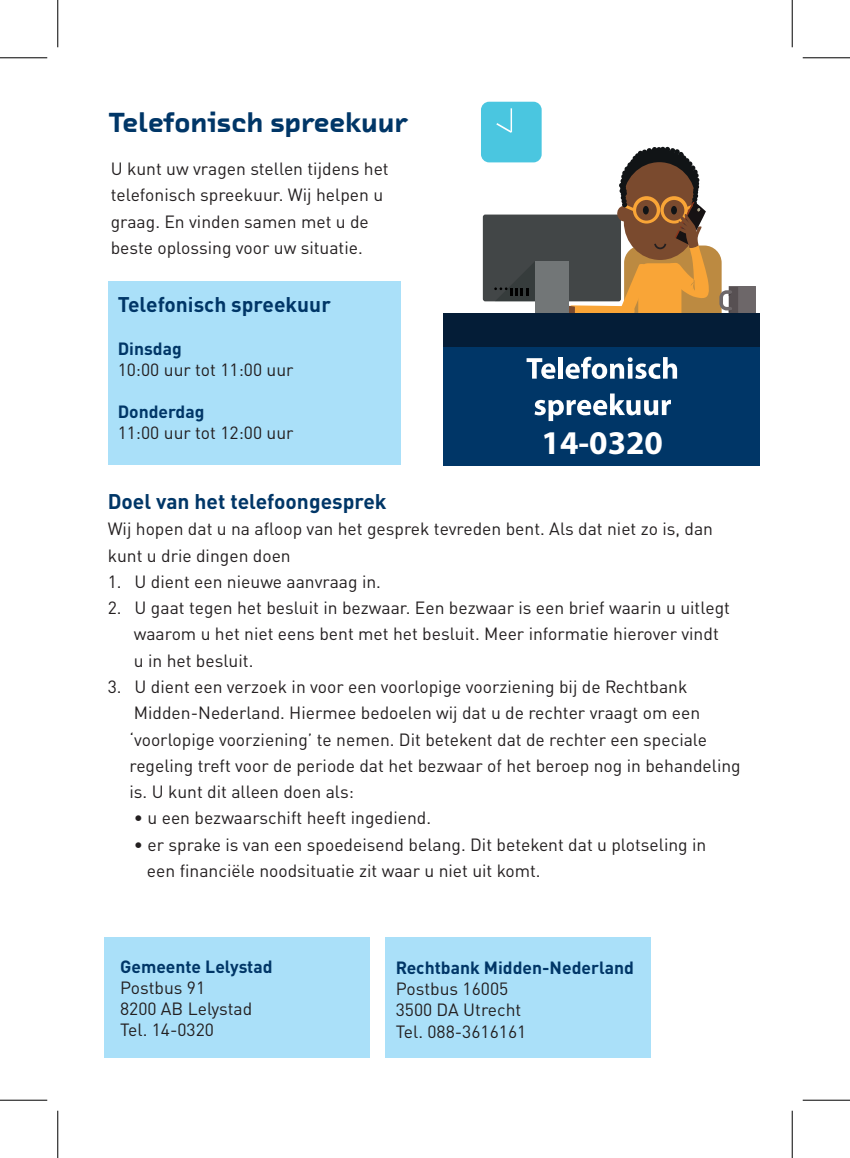
<style>
.page{position:relative;width:850px;height:1158px;background:#fff}
.page>*{position:absolute;margin:0;border:0;box-sizing:border-box;transform-origin:0 0}
.t1{font:700 33.25px "Myriad Pro";color:#fff}
.t2{font:900 28px "Chambers Sans OT";letter-spacing:-.01em;color:#003667}
.t3{font:700 21px "DIN Pro";color:#003667}
.t4{font:17.5px/26.2px "DIN Pro";color:#231f20}
.t5{font:700 17.5px "DIN Pro";color:#003667}
</style>
<div class="page">
<div style="left:108px;top:281px;width:293px;height:183px;background:#aae0f9"></div>
<div style="left:483px;top:214px;width:138px;height:87px;background:#424647;border-radius:2px"></div>
<div style="left:443px;top:347px;width:317px;height:118px;background:#003667"></div>
<svg style="left:526px;top:358px;width:29px;height:21px"></svg>
<div style="left:558px;top:357px;width:5px;height:21px;background:#fff"></div>
<svg style="left:565px;top:357px;width:112px;height:22px"></svg>
<svg style="left:534px;top:393px;width:137px;height:28px"></svg>
<div style="left:104px;top:936px;width:265px;height:121px;background:#aae0f9"></div>
<div style="left:385px;top:936px;width:265px;height:121px;background:#aae0f9"></div>
<svg style="left:494px;top:147px;width:262px;height:166px"></svg>
<div style="left:443px;top:313px;width:317px;height:34px;background:#041d37"></div>
<svg style="left:477px;top:98px;width:68px;height:68px"></svg>
<div style="left:481px;top:102px;width:60px;height:60px;background:#4ac6e0;border-radius:8px"></div>
<svg style="left:496px;top:108px;width:16px;height:25px"></svg>
<hr style="left:0;top:57px;width:47px;height:1px;background:#000">
<hr style="left:802px;top:57px;width:48px;height:1px;background:#000">
<hr style="left:0;top:1099px;width:47px;height:1px;background:#000">
<hr style="left:802px;top:1099px;width:48px;height:1px;background:#000">
<hr style="left:57px;top:0;width:1px;height:47px;background:#000">
<hr style="left:57px;top:1110px;width:1px;height:47px;background:#000">
<hr style="left:792px;top:0;width:1px;height:47px;background:#000">
<hr style="left:792px;top:1110px;width:1px;height:47px;background:#000">
<h2 class="t2" style="left:109px;top:104px;width:300px">Telefonisch spreekuur</h2>
<p class="t4" style="left:111px;top:154px;width:279px">U kunt uw vragen stellen tijdens het telefonisch spreekuur. Wij helpen u graag. En vinden samen met u de beste oplossing voor uw situatie.</p>
<p class="t3" style="left:118px;top:287px;width:215px">Telefonisch spreekuur</p>
<p class="t5" style="left:118px;top:334px;width:66px">Dinsdag</p>
<p class="t4" style="left:118px;top:355px;width:177px">10:00 uur tot 11:00 uur</p>
<p class="t5" style="left:118px;top:397px;width:88px">Donderdag</p>
<p class="t4" style="left:118px;top:418px;width:177px">11:00 uur tot 12:00 uur</p>
<h1 class="t1" style="left:541px;top:421px;width:123px">14-0320</h1>
<p class="t3" style="left:108px;top:484px;width:280px">Doel van het telefoongesprek</p>
<p class="t4" style="left:108px;top:514px;width:607px">Wij hopen dat u na afloop van het gesprek tevreden bent. Als dat niet zo is, dan kunt u drie dingen doen</p>
<p class="t4" style="left:108px;top:566px;width:275px">1. U dient een nieuwe aanvraag in.</p>
<p class="t4" style="left:134px;top:593px;width:597px;text-indent:-26px">2. U gaat tegen het besluit in bezwaar. Een bezwaar is een brief waarin u uitlegt waarom u het niet eens bent met het besluit. Meer informatie hierover vindt u in het besluit.</p>
<p class="t4" style="left:129px;top:671px;width:613px;text-indent:-22px">3. U dient een verzoek in voor een voorlopige voorziening bij de Rechtbank Midden-Nederland. Hiermee bedoelen wij dat u de rechter vraagt om een ‘voorlopige voorziening’ te nemen. Dit betekent dat de rechter een speciale regeling treft voor de periode dat het bezwaar of het beroep nog in behandeling is. U kunt dit alleen doen als:</p>
<p class="t4" style="left:134px;top:803px;width:299px">• u een bezwaarschift heeft ingediend.</p>
<p class="t4" style="left:147px;top:829px;width:561px;text-indent:-13px">• er sprake is van een spoedeisend belang. Dit betekent dat u plotseling in een financiële noodsituatie zit waar u niet uit komt.</p>
<p class="t5" style="left:120px;top:951px;width:154px">Gemeente Lelystad</p>
<p class="t4" style="left:120px;top:975px;width:134px;line-height:21px">Postbus 91<br>8200 AB Lelystad<br>Tel. 14-0320</p>
<p class="t5" style="left:396px;top:953px;width:240px">Rechtbank Midden-Nederland</p>
<p class="t4" style="left:396px;top:976px;width:132px;line-height:21px">Postbus 16005<br>3500 DA Utrecht<br>Tel. 088-3616161</p>
</div>
